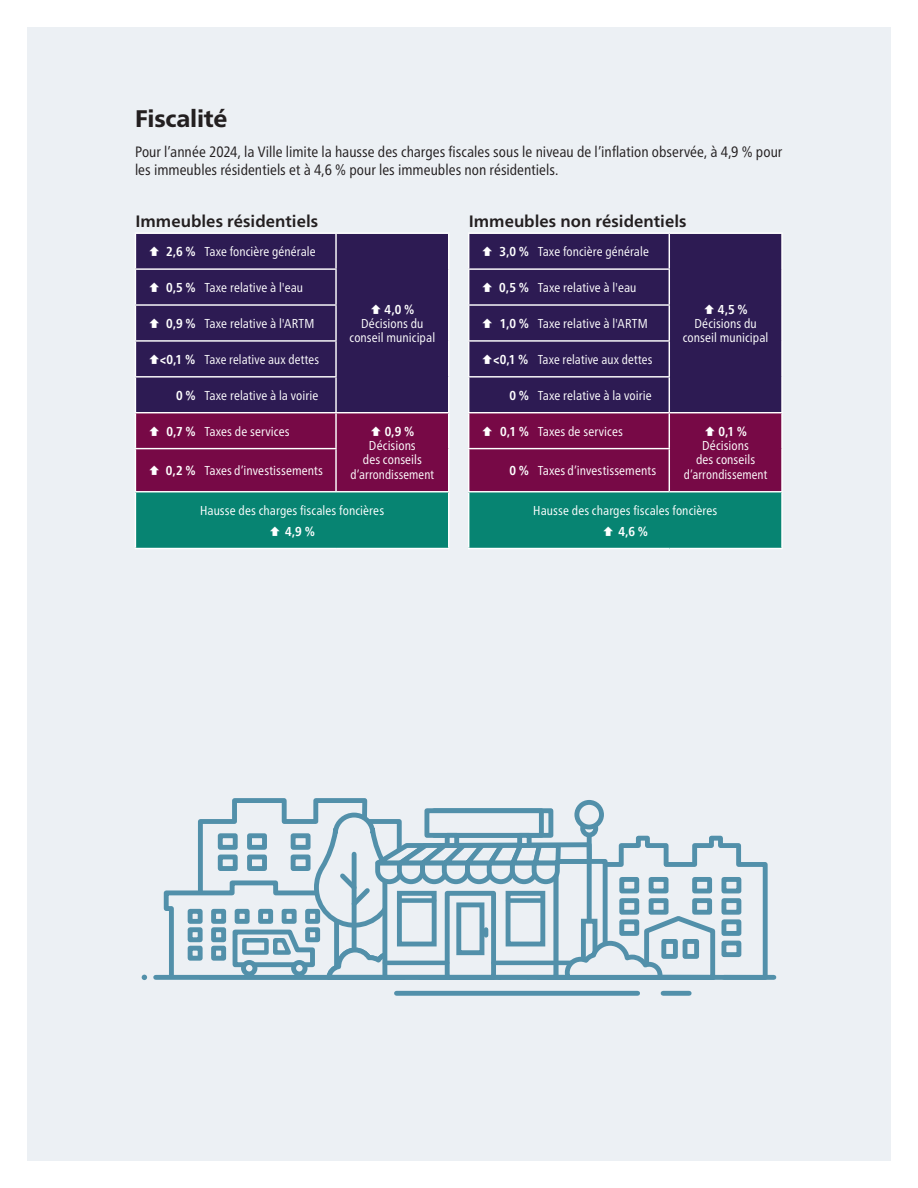
<style>
.page{position:relative;width:918px;height:1188px;background:#fff}
.page>*{position:absolute;margin:0;border:0;box-sizing:border-box;transform-origin:0 0}
.t1{font:800 24px "Frutiger Pro";letter-spacing:-.01em;color:#231f20}
.t2{font:700 16.5px "Frutiger Pro";color:#231f20}
.t3{font:condensed 15px/17.2px "Frutiger Pro";color:#231f20}
.t4{font:condensed 12.9px/14.4px "Frutiger Pro";letter-spacing:.005em;color:#fff;text-align:center}
.t5{font:700 condensed 12.9px "Frutiger Pro";color:#fff}
.s1{font-weight:700}
</style>
<div class="page">
<div style="left:27px;top:27px;width:864px;height:1134px;background:#ecf0f4"></div>
<div style="left:469px;top:234px;width:312px;height:178px;background:#2d1b53"></div>
<div style="left:669px;top:413px;width:113px;height:79px;background:#770946"></div>
<div style="left:469px;top:492px;width:313px;height:57px;background:#078472"></div>
<hr style="left:781px;top:492px;width:2px;height:56px;background:#fff">
<hr style="left:468px;top:233px;width:201px;height:1px;background:#fff">
<hr style="left:468px;top:234px;width:1px;height:34px;background:#fff">
<hr style="left:669px;top:233px;width:114px;height:1px;background:#fff">
<hr style="left:669px;top:234px;width:1px;height:34px;background:#fff">
<hr style="left:781px;top:234px;width:2px;height:35px;background:#fff">
<hr style="left:781px;top:269px;width:2px;height:36px;background:#fff">
<hr style="left:781px;top:305px;width:2px;height:36px;background:#fff">
<hr style="left:781px;top:341px;width:2px;height:36px;background:#fff">
<hr style="left:781px;top:377px;width:2px;height:35px;background:#fff">
<hr style="left:468px;top:268px;width:202px;height:2px;background:#fff">
<hr style="left:468px;top:270px;width:1px;height:34px;background:#fff">
<hr style="left:669px;top:270px;width:1px;height:34px;background:#fff">
<hr style="left:468px;top:304px;width:202px;height:2px;background:#fff">
<hr style="left:468px;top:306px;width:1px;height:34px;background:#fff">
<hr style="left:669px;top:306px;width:1px;height:34px;background:#fff">
<hr style="left:468px;top:342px;width:1px;height:34px;background:#fff">
<hr style="left:669px;top:342px;width:1px;height:34px;background:#fff">
<hr style="left:468px;top:376px;width:202px;height:2px;background:#fff">
<hr style="left:468px;top:378px;width:1px;height:34px;background:#fff">
<hr style="left:669px;top:378px;width:1px;height:34px;background:#fff">
<hr style="left:468px;top:340px;width:202px;height:2px;background:#fff">
<hr style="left:468px;top:412px;width:201px;height:1px;background:#fff">
<hr style="left:468px;top:413px;width:1px;height:35px;background:#fff">
<hr style="left:669px;top:412px;width:114px;height:1px;background:#fff">
<hr style="left:669px;top:413px;width:1px;height:35px;background:#fff">
<hr style="left:781px;top:413px;width:2px;height:36px;background:#fff">
<hr style="left:781px;top:449px;width:2px;height:42px;background:#fff">
<hr style="left:468px;top:448px;width:202px;height:1px;background:#fff">
<hr style="left:468px;top:449px;width:1px;height:42px;background:#fff">
<hr style="left:669px;top:449px;width:1px;height:42px;background:#fff">
<hr style="left:468px;top:491px;width:201px;height:1px;background:#fff">
<hr style="left:468px;top:492px;width:1px;height:56px;background:#fff">
<hr style="left:669px;top:491px;width:114px;height:1px;background:#fff">
<hr style="left:468px;top:548px;width:201px;height:1px;background:#fff">
<hr style="left:669px;top:548px;width:114px;height:1px;background:#fff">
<div style="left:136px;top:234px;width:312px;height:178px;background:#2d1b53"></div>
<div style="left:135px;top:492px;width:314px;height:57px;background:#078472"></div>
<hr style="left:448px;top:492px;width:1px;height:56px;background:#fff">
<hr style="left:135px;top:233px;width:201px;height:1px;background:#fff">
<hr style="left:135px;top:234px;width:1px;height:34px;background:#fff">
<hr style="left:336px;top:233px;width:113px;height:1px;background:#fff">
<hr style="left:335px;top:234px;width:2px;height:34px;background:#fff">
<hr style="left:448px;top:234px;width:1px;height:35px;background:#fff">
<hr style="left:448px;top:269px;width:1px;height:36px;background:#fff">
<hr style="left:448px;top:305px;width:1px;height:36px;background:#fff">
<hr style="left:448px;top:341px;width:1px;height:36px;background:#fff">
<hr style="left:448px;top:377px;width:1px;height:35px;background:#fff">
<hr style="left:135px;top:268px;width:202px;height:2px;background:#fff">
<hr style="left:135px;top:270px;width:1px;height:34px;background:#fff">
<hr style="left:335px;top:270px;width:2px;height:34px;background:#fff">
<hr style="left:135px;top:304px;width:202px;height:2px;background:#fff">
<hr style="left:135px;top:306px;width:1px;height:34px;background:#fff">
<hr style="left:335px;top:306px;width:2px;height:34px;background:#fff">
<hr style="left:135px;top:342px;width:1px;height:34px;background:#fff">
<hr style="left:335px;top:342px;width:2px;height:34px;background:#fff">
<hr style="left:135px;top:376px;width:202px;height:2px;background:#fff">
<hr style="left:135px;top:378px;width:1px;height:34px;background:#fff">
<hr style="left:335px;top:378px;width:2px;height:34px;background:#fff">
<hr style="left:135px;top:340px;width:202px;height:2px;background:#fff">
<hr style="left:135px;top:412px;width:201px;height:1px;background:#fff">
<hr style="left:336px;top:412px;width:113px;height:1px;background:#fff">
<hr style="left:135px;top:492px;width:1px;height:56px;background:#fff">
<hr style="left:135px;top:548px;width:201px;height:1px;background:#fff">
<hr style="left:336px;top:548px;width:113px;height:1px;background:#fff">
<div style="left:724px;top:975px;width:50px;height:5px;background:#5290aa"></div>
<svg style="left:161px;top:798px;width:609px;height:198px"></svg>
<div style="left:663px;top:991px;width:26px;height:5px;background:#5290aa"></div>
<div style="left:396px;top:991px;width:242px;height:5px;background:#5290aa"></div>
<svg style="left:142px;top:975px;width:5px;height:5px"></svg>
<svg style="left:483px;top:247px;width:9px;height:9px"></svg>
<svg style="left:705px;top:304px;width:9px;height:10px"></svg>
<svg style="left:483px;top:283px;width:9px;height:9px"></svg>
<svg style="left:483px;top:318px;width:9px;height:10px"></svg>
<svg style="left:483px;top:354px;width:9px;height:10px"></svg>
<div style="left:469px;top:413px;width:200px;height:78px;background:#770946"></div>
<svg style="left:149px;top:247px;width:10px;height:9px"></svg>
<svg style="left:371px;top:304px;width:10px;height:10px"></svg>
<svg style="left:149px;top:283px;width:10px;height:9px"></svg>
<svg style="left:149px;top:318px;width:10px;height:10px"></svg>
<svg style="left:149px;top:354px;width:10px;height:10px"></svg>
<div style="left:135px;top:413px;width:314px;height:79px;background:#770946"></div>
<h1 class="t1" style="left:135px;top:104px;width:94px">Fiscalité</h1>
<p class="t3" style="left:135px;top:143px;width:649px">Pour l’année 2024, la Ville limite la hausse des charges fiscales sous le niveau de l’inflation observée, à 4,9 % pour les immeubles résidentiels et à 4,6 % pour les immeubles non résidentiels.</p>
<p class="t2" style="left:469px;top:212px;width:219px">Immeubles non résidentiels</p>
<p class="t4" style="left:499px;top:244px;width:151px"><span class="s1">3,0 %</span> Taxe foncière générale</p>
<p class="t2" style="left:135px;top:212px;width:184px">Immeubles résidentiels</p>
<p class="t4" style="left:166px;top:244px;width:151px"><span class="s1">2,6 %</span> Taxe foncière générale</p>
<p class="t4" style="left:166px;top:280px;width:139px"><span class="s1">0,5 %</span> Taxe relative à l'eau</p>
<p class="t4" style="left:166px;top:316px;width:150px"><span class="s1">0,9 %</span> Taxe relative à l'ARTM</p>
<p class="t4" style="left:160px;top:352px;width:160px"><span class="s1">&lt;0,1 %</span> Taxe relative aux dettes</p>
<p class="t4" style="left:176px;top:388px;width:144px"><span class="s1">0 %</span> Taxe relative à la voirie</p>
<p class="t4" style="left:166px;top:424px;width:125px"><span class="s1">0,7 %</span> Taxes de services</p>
<p class="t5" style="left:385px;top:424px;width:31px">0,9 %</p>
<p class="t4" style="left:351px;top:438px;width:85px">Décisions<br>des conseils d’arrondissement</p>
<p class="t5" style="left:385px;top:302px;width:31px">4,0 %</p>
<p class="t4" style="left:350px;top:316px;width:87px">Décisions du conseil municipal</p>
<p class="t4" style="left:166px;top:463px;width:159px"><span class="s1">0,2 %</span> Taxes d’investissements</p>
<p class="t4" style="left:200px;top:503px;width:186px">Hausse des charges fiscales foncières</p>
<p class="t5" style="left:285px;top:523px;width:31px">4,9 %</p>
<p class="t4" style="left:499px;top:280px;width:139px"><span class="s1">0,5 %</span> Taxe relative à l'eau</p>
<p class="t4" style="left:500px;top:316px;width:149px"><span class="s1">1,0 %</span> Taxe relative à l'ARTM</p>
<p class="t4" style="left:494px;top:352px;width:160px"><span class="s1">&lt;0,1 %</span> Taxe relative aux dettes</p>
<p class="t4" style="left:509px;top:388px;width:144px"><span class="s1">0 %</span> Taxe relative à la voirie</p>
<p class="t4" style="left:500px;top:424px;width:124px"><span class="s1">0,1 %</span> Taxes de services</p>
<p class="t5" style="left:718px;top:424px;width:30px">0,1 %</p>
<p class="t4" style="left:684px;top:438px;width:85px">Décisions<br>des conseils d’arrondissement</p>
<p class="t5" style="left:718px;top:302px;width:31px">4,5 %</p>
<p class="t4" style="left:683px;top:316px;width:87px">Décisions du conseil municipal</p>
<p class="t4" style="left:509px;top:463px;width:148px"><span class="s1">0 %</span> Taxes d’investissements</p>
<p class="t4" style="left:533px;top:503px;width:186px">Hausse des charges fiscales foncières</p>
<p class="t5" style="left:618px;top:523px;width:31px">4,6 %</p>
</div>
